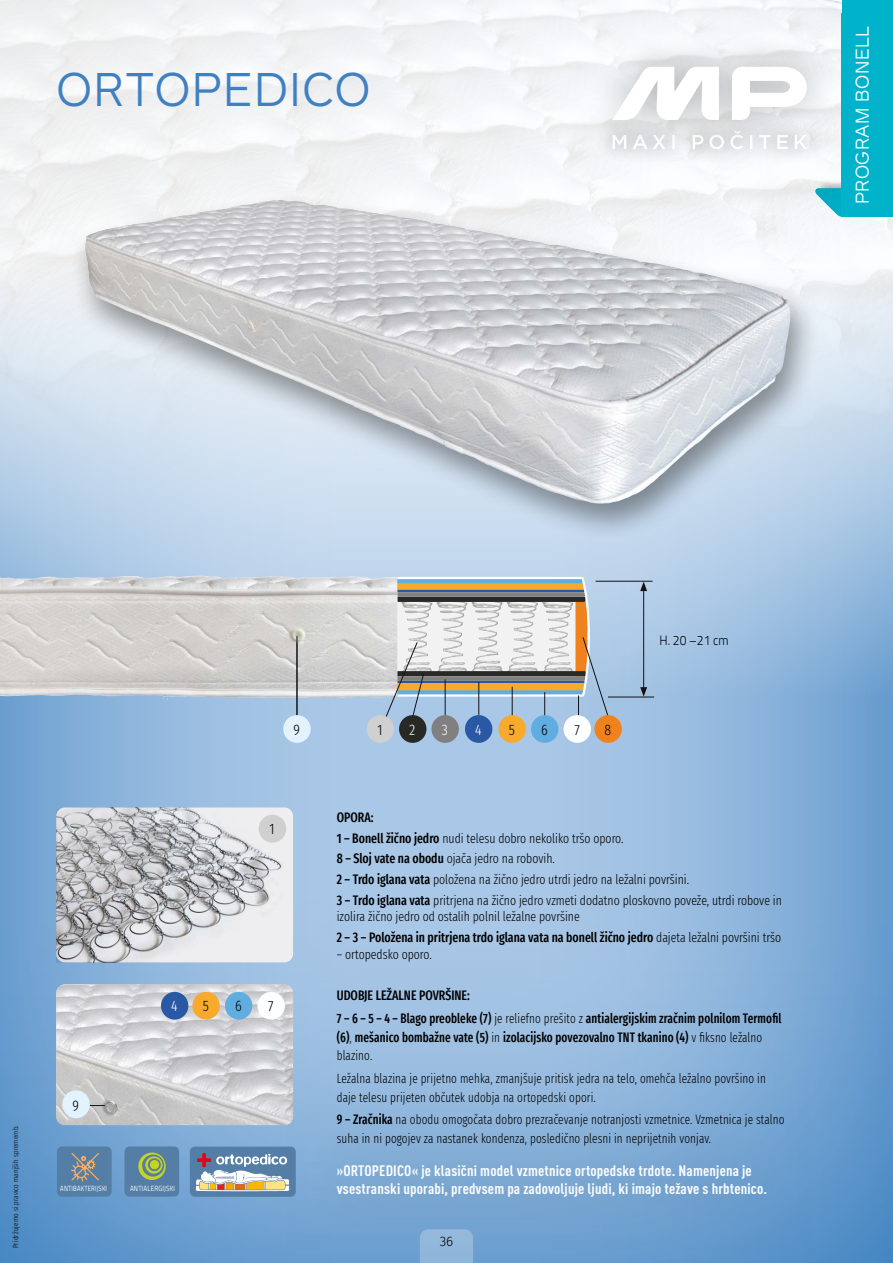
<style>
.page{position:relative;width:893px;height:1263px;background:#fff}
.page>*{position:absolute;margin:0;border:0;box-sizing:border-box;transform-origin:0 0}
.t1{font:300 49.5px "ARS Maquette Tr";letter-spacing:.03em;color:#4080c2}
.t2{font:300 19.5px "ARS Maquette Tr";letter-spacing:.02em;color:#fff}
.t3{font:300 extra-condensed 15.15px "Fira Sans";color:#000}
.t4{font:700 15px/18px "FFDIN Pro Cond";letter-spacing:.01em;color:#fbfdff;scale:1.05 1}
.t5{font:300 extra-condensed 15px "Fira Sans";color:#000}
.t6{font:300 extra-condensed 15px "Fira Sans";color:#fff}
.t7{font:300 extra-condensed 13.5px/20.7px "Fira Sans";color:#000;scale:.95 1}
.t8{font:300 extra-condensed 13.5px/18.6px "Fira Sans";color:#000;scale:.9 1}
.t9{font:500 extra-condensed 13.5px/23px "Fira Sans";letter-spacing:.01em;color:#000;scale:.95 1}
.t10{font:500 extra-condensed 13.5px/18.6px "Fira Sans";letter-spacing:.01em;color:#000;scale:.9 1}
.t11{font:300 13.5px "Titillium Web";color:#000;scale:.9 1}
.t12{font:300 13.5px "Fira Sans";color:#000}
.t13{font:300 extra-condensed 7.5px "Fira Sans";letter-spacing:.02em;color:#000}
.t14{font:7.5px "Titillium Web";letter-spacing:.03em;color:#fdfdfd;scale:.8 1}
.t15{font:7.5px "Titillium Web";letter-spacing:.03em;color:#fdfdfd;scale:.83 1}
.s1{font-weight:500}
.s2{font-weight:300}
</style>
<div class="page">
<div style="left:0;top:0;width:893px;height:1263px;background:#187fc3;opacity:.9"></div>
<svg style="left:0;top:473px;width:893px;height:224px"></svg>
<svg style="left:287px;top:1109px;width:523px;height:141px;fill:#78a5d1"></svg>
<img style="left:0;top:0;width:893px;height:473px">
<img style="left:56px;top:807px;width:236px;height:155px">
<img style="left:56px;top:984px;width:237px;height:141px">
<div style="left:101px;top:1098px;width:17px;height:19px;background:#000;opacity:.25"></div>
<img style="left:105px;top:1100px;width:13px;height:14px">
<div style="left:62px;top:1090px;width:28px;height:28px;background:#e2f3fd;border-radius:50%"></div>
<div style="left:259px;top:815px;width:27px;height:28px;background:#d0d0d0;border-radius:50%"></div>
<svg style="left:90px;top:1105px;width:15px;height:1px"></svg>
<div style="left:69px;top:192px;width:752px;height:350px;background:#000;opacity:.4"></div>
<img style="left:85px;top:200px;width:692px;height:304px">
<img style="left:0;top:574px;width:397px;height:127px">
<hr style="left:297px;top:636px;width:1px;height:81px;background:#131313">
<div style="left:283px;top:715px;width:28px;height:28px;background:#e2f3fd;border-radius:50%"></div>
<div style="left:190px;top:1146px;width:106px;height:51px;background:#547ea5;border-radius:5px"></div>
<svg style="left:196px;top:1154px;width:93px;height:37px"></svg>
<hr style="left:203px;top:1153px;width:3px;height:14px;background:#e30613">
<hr style="left:202px;top:1153px;width:3px;height:14px;background:#e30613">
<hr style="left:197px;top:1159px;width:14px;height:3px;background:#e30613">
<hr style="left:197px;top:1158px;width:14px;height:3px;background:#e30613">
<img style="left:892px;top:579px;width:1px;height:128px">
<div style="left:842px;top:0;width:51px;height:26px;background:#00b3cb"></div>
<div style="left:815px;top:179px;width:40px;height:41px;background:#000;opacity:.3"></div>
<svg style="left:815px;top:188px;width:27px;height:29px"></svg>
<div style="left:842px;top:14px;width:51px;height:203px;background:#00b3cb"></div>
<div style="left:125px;top:1146px;width:54px;height:50px;background:#547ea5;border-radius:5px"></div>
<svg style="left:138px;top:1152px;width:28px;height:28px"></svg>
<div style="left:57px;top:1146px;width:55px;height:50px;background:#547ea5;border-radius:5px"></div>
<svg style="left:71px;top:1153px;width:28px;height:29px"></svg>
<div style="left:420px;top:1229px;width:53px;height:34px;background:#90b6db"></div>
<div style="left:594px;top:113px;width:229px;height:54px;background:#f5f7f9"></div>
<div style="left:581px;top:31px;width:260px;height:124px;background:#000;opacity:.3"></div>
<svg style="left:612px;top:67px;width:203px;height:53px"></svg>
<div style="left:367px;top:715px;width:27px;height:28px;background:#d0d0d0;border-radius:50%"></div>
<div style="left:399px;top:715px;width:27px;height:28px;background:#282827;border-radius:50%"></div>
<div style="left:431px;top:715px;width:28px;height:28px;background:#818080;border-radius:50%"></div>
<div style="left:498px;top:715px;width:28px;height:28px;background:#f8aa2d;border-radius:50%"></div>
<div style="left:192px;top:992px;width:28px;height:27px;background:#f8aa2d;border-radius:50%"></div>
<div style="left:531px;top:715px;width:27px;height:28px;background:#60aee1;border-radius:50%"></div>
<div style="left:225px;top:992px;width:27px;height:27px;background:#60aee1;border-radius:50%"></div>
<div style="left:563px;top:715px;width:28px;height:28px;background:#fdfeff;border-radius:50%"></div>
<div style="left:257px;top:992px;width:28px;height:27px;background:#fdfeff;border-radius:50%"></div>
<div style="left:465px;top:715px;width:27px;height:28px;background:#2958a5;border-radius:50%"></div>
<div style="left:161px;top:992px;width:27px;height:27px;background:#2958a5;border-radius:50%"></div>
<svg style="left:379px;top:575px;width:230px;height:156px"></svg>
<div style="left:594px;top:715px;width:28px;height:28px;background:#f0821d;border-radius:50%"></div>
<hr style="left:643px;top:589px;width:1px;height:100px;background:#131313">
<svg style="left:640px;top:582px;width:7px;height:9px"></svg>
<svg style="left:640px;top:687px;width:7px;height:10px"></svg>
<hr style="left:596px;top:581px;width:56px;height:1px;background:#131313">
<hr style="left:608px;top:697px;width:46px;height:1px;background:#131313">
<h1 class="t1" style="left:57px;top:63px;width:315px">ORTOPEDICO</h1>
<h2 class="t2" style="left:852px;top:204px;width:180px;rotate:-90deg">PROGRAM BONELL</h2>
<p class="t13" style="left:10px;top:1248px;width:124px;rotate:-90deg">Pridržujemo si pravico manjših sprememb.</p>
<p class="t5" style="left:293px;top:719px;width:8px">9</p>
<p class="t3" style="left:270px;top:818px;width:7px">1</p>
<p class="t6" style="left:171px;top:995px;width:8px">4</p>
<p class="t5" style="left:203px;top:995px;width:8px">5</p>
<p class="t5" style="left:235px;top:995px;width:8px">6</p>
<p class="t5" style="left:268px;top:995px;width:7px">7</p>
<p class="t3" style="left:73px;top:1095px;width:8px">9</p>
<p class="t14" style="left:60px;top:1183px;width:60px">ANTIBAKTERIJSKI</p>
<p class="t15" style="left:130px;top:1183px;width:56px">ANTIALERGIJSKI</p>
<p class="t5" style="left:378px;top:719px;width:7px">1</p>
<p class="t6" style="left:410px;top:719px;width:7px">2</p>
<p class="t6" style="left:442px;top:719px;width:8px">3</p>
<p class="t5" style="left:509px;top:719px;width:8px">5</p>
<p class="t6" style="left:475px;top:719px;width:8px">4</p>
<p class="t5" style="left:541px;top:719px;width:8px">6</p>
<p class="t5" style="left:574px;top:719px;width:7px">7</p>
<p class="t5" style="left:605px;top:719px;width:8px">8</p>
<p class="t11" style="left:659px;top:630px;width:78px">H. 20 –21 cm</p>
<p class="t7" style="left:337px;top:807px;width:470px"><span class="s1">OPORA:<br>1 – Bonell žično jedro</span> nudi telesu dobro nekoliko tršo oporo.<br><span class="s1">8 – Sloj vate na obodu</span> ojača jedro na robovih.<br><span class="s1">2 – Trdo iglana vata</span> položena na žično jedro utrdi jedro na ležalni površini.<br><span class="s1">3 – Trdo iglana vata</span> pritrjena na žično jedro vzmeti dodatno ploskovno poveže, utrdi robove in</p>
<p class="t7" style="left:337px;top:906px;width:469px">izolira žično jedro od ostalih polnil ležalne površine<br><span class="s1">2 – 3 – Položena in pritrjena trdo iglana vata na bonell žično jedro</span> dajeta ležalni površini tršo</p>
<p class="t7" style="left:337px;top:943px;width:102px">– ortopedsko oporo.</p>
<p class="t9" style="left:337px;top:983px;width:470px">UDOBJE LEŽALNE POVRŠINE:<br>7 – 6 – 5 – 4 – Blago preobleke (7) <span class="s2">je reliefno prešito z</span> antialergijskim zračnim polnilom Termofil</p>
<p class="t10" style="left:337px;top:1027px;width:474px">(6)<span class="s2">,</span> mešanico bombažne vate (5) <span class="s2">in</span> izolacijsko povezovalno TNT tkanino (4) <span class="s2">v fiksno ležalno blazino.</span></p>
<p class="t8" style="left:337px;top:1069px;width:478px">Ležalna blazina je prijetno mehka, zmanjšuje pritisk jedra na telo, omehča ležalno površino in daje telesu prijeten občutek udobja na ortopedski opori.</p>
<p class="t8" style="left:337px;top:1110px;width:499px"><span class="s1">9 – Zračnika</span> na obodu omogočata dobro prezračevanje notranjosti vzmetnice. Vzmetnica je stalno suha in ni pogojev za nastanek kondenza, posledično plesni in neprijetnih vonjav.</p>
<p class="t4" style="left:337px;top:1160px;width:411px">»ORTOPEDICO« je klasični model vzmetnice ortopedske trdote. Namenjena je vsestranski uporabi, predvsem pa zadovoljuje ljudi, ki imajo težave s hrbtenico.</p>
<p class="t12" style="left:440px;top:1232px;width:15px">36</p>
</div>
